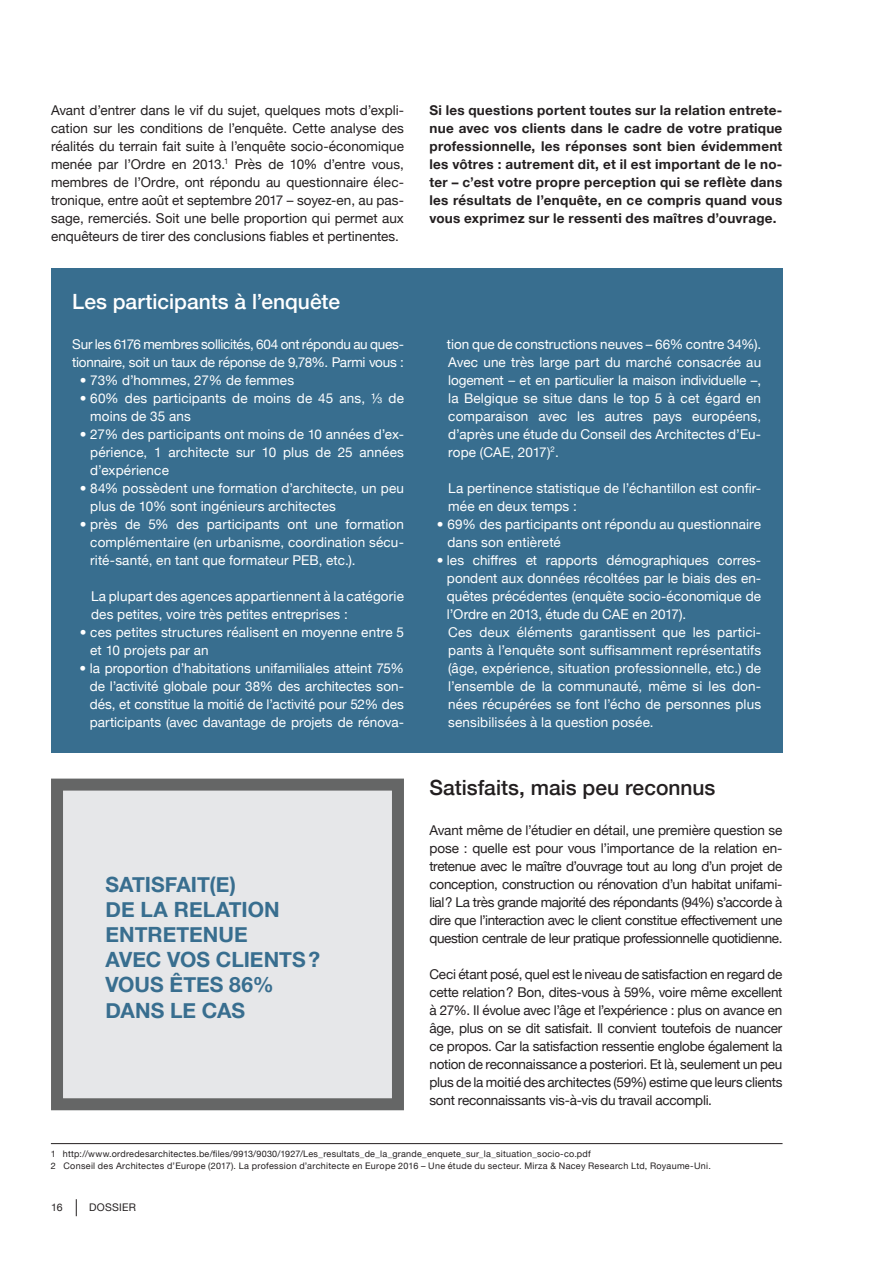
<style>
.page{position:relative;width:893px;height:1263px;background:#fff}
.page>*{position:absolute;margin:0;border:0;box-sizing:border-box;transform-origin:0 0}
.t1{font:700 21px/25.2px "Helvetica Neue";color:#386e8f}
.t2{font:500 21px "Helvetica Neue";color:#231f20}
.t3{font:500 21px "Helvetica Neue";color:#fff}
.t4{font:13.5px/18px "Helvetica Neue";letter-spacing:.01em;color:#fff}
.t5{font:13.5px/18px "Helvetica Neue";letter-spacing:-.02em;color:#231f20;text-align:justify}
.t6{font:700 13.5px/18px "Helvetica Neue";letter-spacing:.02em;color:#231f20;text-align:justify}
.t7{font:13.5px/18px "Helvetica Neue";letter-spacing:-.02em;color:#fff}
.t8{font:10.5px "Helvetica Neue";letter-spacing:.02em;color:#231f20}
.t9{font:9px/12px "Helvetica Neue";letter-spacing:.025em;color:#231f20}
.s1{font-style:italic}
</style>
<div class="page">
<svg style="left:76px;top:1199px;width:1px;height:17px"></svg>
<div style="left:51px;top:268px;width:731px;height:485px;background:#386e8f"></div>
<hr style="left:51px;top:1143px;width:731px;height:1px;background:#231f20">
<div style="left:57px;top:784px;width:341px;height:320px;background:#e6e7e9"></div>
<div style="left:51px;top:778px;width:353px;height:332px;border:12px solid #656666"></div>
<p class="t5" style="left:51px;top:102px;width:354px">Avant d’entrer dans le vif du sujet, quelques mots d’expli&shy;cation sur les conditions de l’enquête. Cette analyse des réalités du terrain fait suite à l’enquête socio-économique menée par l’Ordre en 2013.<sup>1</sup> Près de 10% d’entre vous, membres de l’Ordre, ont répondu au questionnaire élec&shy;tronique, entre août et septembre 2017 – soyez-en, au pas&shy;sage, remerciés. Soit une belle proportion qui permet aux enquêteurs de tirer des conclusions fiables et pertinentes.</p>
<p class="t6" style="left:429px;top:102px;width:354px">Si les questions portent toutes sur la relation entrete&shy;nue avec vos clients dans le cadre de votre pratique professionnelle, les réponses sont bien évidemment les vôtres : autrement dit, et il est important de le no&shy;ter – c’est votre propre perception qui se reflète dans les résultats de l’enquête, en ce compris quand vous vous exprimez sur le ressenti des maîtres d’ouvrage.</p>
<h1 class="t3" style="left:72px;top:284px;width:269px">Les participants à l’enquête</h1>
<p class="t7" style="left:72px;top:336px;width:333px">Sur les 6176 membres sollicités, 604 ont répondu au ques&shy;tionnaire, soit un taux de réponse de 9,78%. Parmi vous :</p>
<p class="t4" style="left:80px;top:372px;width:216px"><span class="s1">•</span> 73% d’hommes, 27% de femmes</p>
<p class="t4" style="left:90px;top:390px;width:315px;text-indent:-11px"><span class="s1">•</span> 60% des participants de moins de 45 ans, ⅓ de moins de 35 ans</p>
<p class="t4" style="left:90px;top:426px;width:315px;text-align:justify;text-indent:-11px"><span class="s1">•</span> 27% des participants ont moins de 10 années d’ex&shy;périence, 1 architecte sur 10 plus de 25 années d’expérience</p>
<p class="t4" style="left:90px;top:480px;width:315px;text-indent:-11px"><span class="s1">•</span> 84% possèdent une formation d’architecte, un peu plus de 10% sont ingénieurs architectes</p>
<p class="t4" style="left:90px;top:516px;width:315px;text-align:justify;text-indent:-11px"><span class="s1">•</span> près de 5% des participants ont une formation complémentaire (en urbanisme, coordination sécu&shy;rité-santé, en tant que formateur PEB, etc.).</p>
<p class="t4" style="left:91px;top:588px;width:314px">La plupart des agences appartiennent à la catégorie des petites, voire très petites entreprises :</p>
<p class="t4" style="left:90px;top:624px;width:315px;text-indent:-11px"><span class="s1">•</span> ces petites structures réalisent en moyenne entre 5 et 10 projets par an</p>
<p class="t4" style="left:90px;top:660px;width:316px;text-align:justify;text-indent:-10px"><span class="s1">•</span> la proportion d’habitations unifamiliales atteint 75% de l’activité globale pour 38% des architectes son&shy;dés, et constitue la moitié de l’activité pour 52% des participants (avec davantage de projets de rénova-</p>
<h1 class="t1" style="left:106px;top:872px;width:132px">Satis fai t(e) delarela</h1>
<h1 class="t1" style="left:106px;top:897px;width:149px;text-indent:123px">tion entreten ue avec vos clien</h1>
<h1 class="t1" style="left:279px;top:948px;width:42px">ts ?</h1>
<h1 class="t1" style="left:106px;top:973px;width:170px">Vous êtes 86% dans</h1>
<h1 class="t1" style="left:170px;top:998px;width:47px">le cas</h1>
<p class="t4" style="left:447px;top:336px;width:316px;text-align:justify">tion que de constructions neuves – 66% contre 34%).<br>Avec une très large part du marché consacrée au logement – et en particulier la maison individuelle –, la Belgique se situe dans le top 5 à cet égard en comparaison avec les autres pays européens, d’après une étude du Conseil des Architectes d’Eu&shy;rope (CAE, 2017)<sup>2</sup>.</p>
<p class="t4" style="left:448px;top:480px;width:314px">La pertinence statistique de l’échantillon est confir&shy;mée en deux temps :</p>
<p class="t4" style="left:447px;top:516px;width:315px;text-indent:-11px"><span class="s1">•</span> 69% des participants ont répondu au questionnaire dans son entièreté</p>
<p class="t4" style="left:447px;top:552px;width:316px;text-indent:-10px"><span class="s1">•</span> les chiffres et rapports démographiques corres&shy;pondent aux données récoltées par le biais des en&shy;quêtes précédentes (enquête socio-économique de l’Ordre en 2013, étude du CAE en 2017).<br>Ces deux éléments garantissent que les partici&shy;pants à l’enquête sont suffisamment représentatifs (âge, expérience, situation professionnelle, etc.) de l’ensemble de la communauté, même si les don&shy;nées récupérées se font l’écho de personnes plus sensibilisées à la question posée.</p>
<h1 class="t2" style="left:429px;top:771px;width:287px">Satisfaits, mais peu reconnus</h1>
<p class="t5" style="left:429px;top:822px;width:354px">Avant même de l’étudier en détail, une première question se pose : quelle est pour vous l’importance de la relation en&shy;tretenue avec le maître d’ouvrage tout au long d’un projet de conception, construction ou rénovation d’un habitat unifami&shy;lial? La très grande majorité des répondants (94%) s’accorde à dire que l’interaction avec le client constitue effectivement une question centrale de leur pratique professionnelle quotidienne.</p>
<p class="t5" style="left:429px;top:966px;width:354px">Ceci étant posé, quel est le niveau de satisfaction en regard de cette relation? Bon, dites-vous à 59%, voire même excellent à 27%. I l évolue avec l’âge et l’expérience : plus on avance en âge, plus on se dit satisfait. I l convient toutefois de nuancer ce propos. Car la satisfaction ressentie englobe également la notion de reconnaissance a posteriori. Et là, seulement un peu plus de la moitié des architectes (59%) estime que leurs clients sont reconnaissants vis-à-vis du travail accompli.</p>
<p class="t9" style="left:51px;top:1148px;width:662px">1 http://www.ordredesarchitectes.be/files/9913/9030/1927/Les_resultats_de_la_grande_enquete_sur_la_situation_socio-co.pdf<br>2 Conseil des Architectes d’Europe (2017). La profession d’architecte en Europe 2016 – Une étude du secteur. Mirza &amp; Nacey Research Ltd, Royaume-Uni.</p>
<p class="t8" style="left:51px;top:1199px;width:13px">16</p>
<p class="t8" style="left:89px;top:1199px;width:48px">Dossier</p>
</div>
